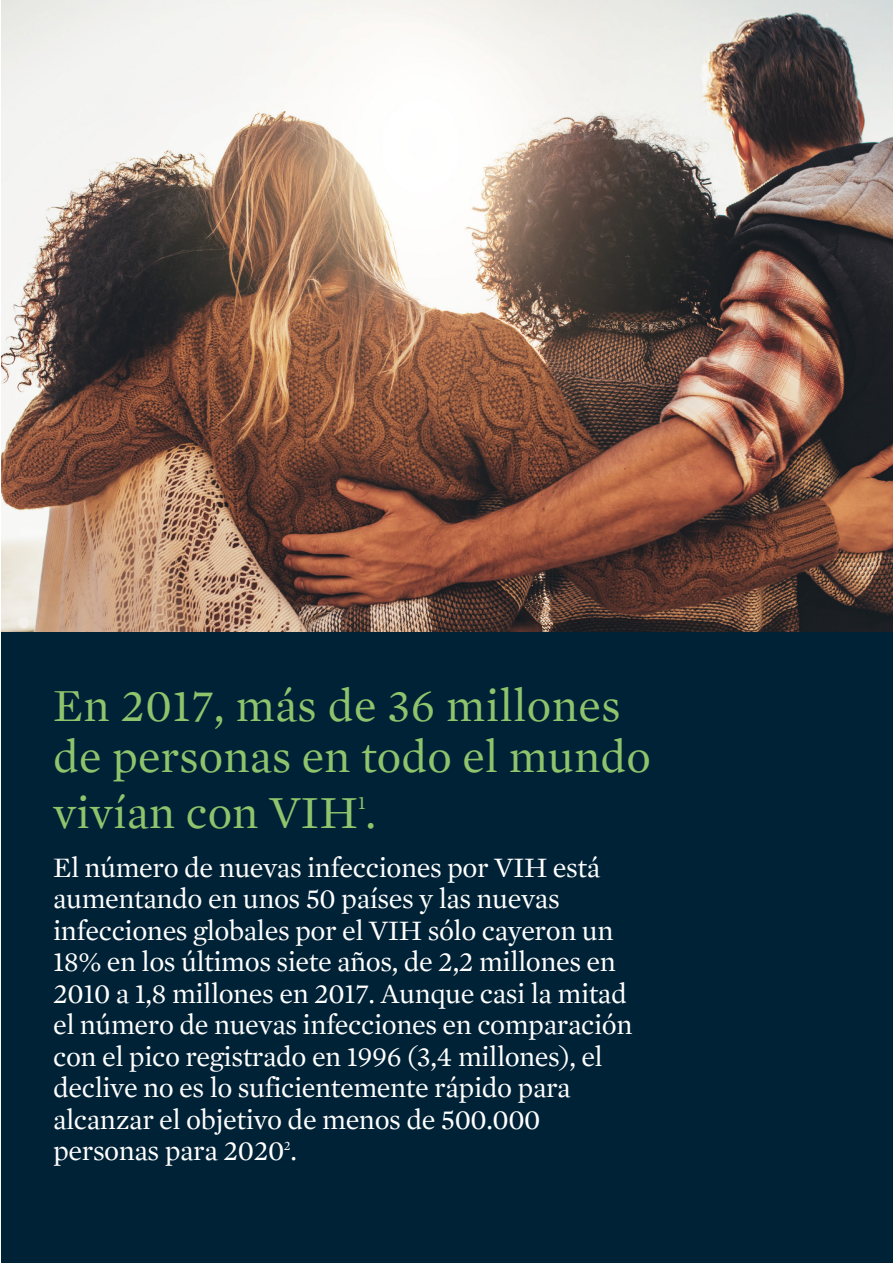
<style>
.page{position:relative;width:893px;height:1263px;background:#fff}
.page>*{position:absolute;margin:0;border:0;box-sizing:border-box;transform-origin:0 0}
.t1{font:46.5px/51px "Mercury Text G1";color:#8fc36c}
.t2{font:28.5px/31.5px "Mercury Text G1";letter-spacing:-.015em;color:#fff}
.t3{font:19.2px "Mercury Text G1";color:#8fc36c}
</style>
<div class="page">
<div style="left:1px;top:0;width:892px;height:1263px;background:#002236"></div>
<img style="left:1px;top:0;width:892px;height:631px">
<h1 class="t1" style="left:53px;top:680px;width:599px">En 2017, más de 36 millones de personas en todo el mundo</h1>
<h1 class="t1" style="left:53px;top:787px;width:325px">vivían con VIH .</h1>
<p class="t3" style="left:358px;top:792px;width:9px">1</p>
<p class="t2" style="left:53px;top:852px;width:581px">El número de nuevas infecciones por VIH está aumentando en unos 50 países y las nuevas infecciones globales por el VIH sólo cayeron un 18% en los últimos siete años, de 2,2 millones en 2010 a 1,8 millones en 2017. Aunque casi la mitad el número de nuevas infecciones en comparación con el pico registrado en 1996 (3,4 millones), el declive no es lo suficientemente rápido para alcanzar el objetivo de menos de 500.000 personas para 2020<sup>2</sup>.</p>
</div>
